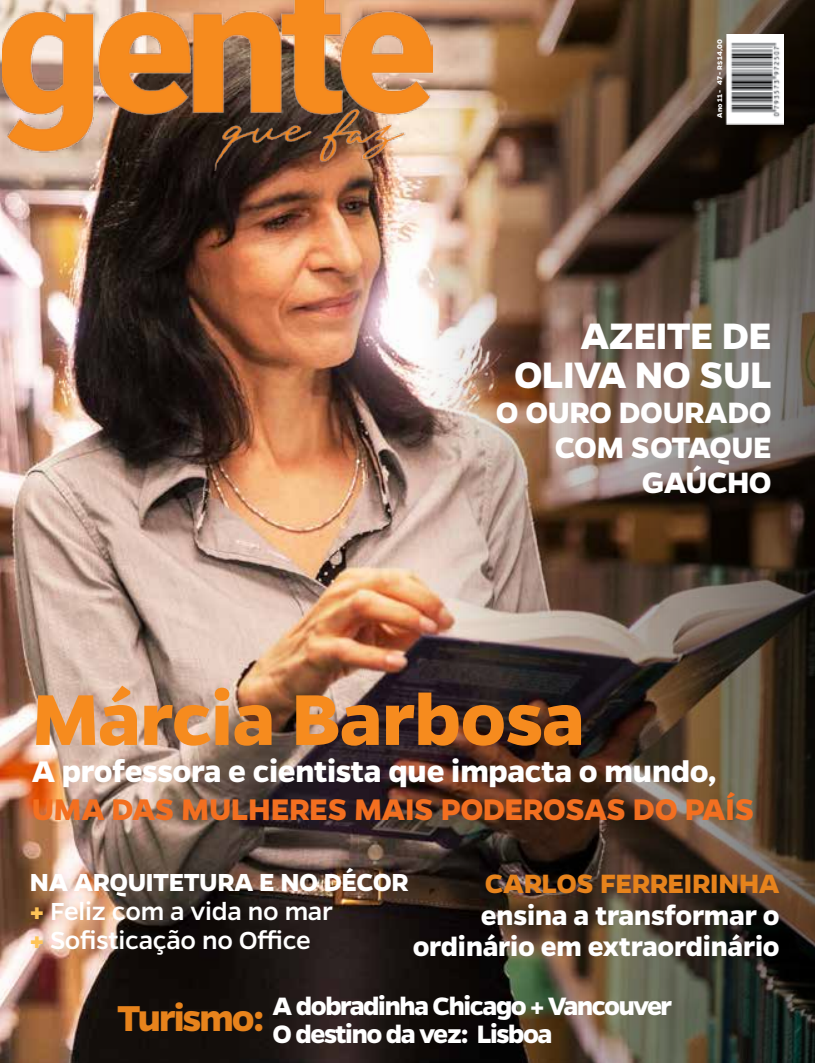
<style>
.page{position:relative;width:815px;height:1063px;background:#fff}
.page>*{position:absolute;margin:0;border:0;box-sizing:border-box;transform-origin:0 0}
.t1{font:700 81.25px "Gentona";letter-spacing:-.01em;color:#f68b1e}
.t2{font:700 41.62px/38.9px "Gentona";letter-spacing:-.015em;color:#fff;text-align:right}
.t3{font:700 40.75px "Gentona";letter-spacing:-.055em;color:#e7831c}
.t4{font:700 33.75px "Gentona";letter-spacing:-.01em;color:#fff}
.t5{font:700 33.75px "Gentona";letter-spacing:-.015em;color:#f36f20}
.t6{font:700 33.25px/35px "Gentona";letter-spacing:-.015em;color:#fff;text-align:right}
.t7{font:700 30px/31.2px "Gentona";letter-spacing:-.01em;color:#fff;text-align:right}
.t8{font:700 30px "Gentona";letter-spacing:-.01em;color:#e7831c}
.t9{font:700 28.5px/28.5px "Gentona";letter-spacing:-.05em;color:#fff}
.t10{font:500 27.88px/29.2px "Gentona";letter-spacing:-.01em;color:#fff}
.t11{font:700 7.75px "Gentona";letter-spacing:-.01em;color:#fff}
.s1{font-weight:700}
.s2{font-weight:800;color:#fec357}
</style>
<div class="page">
<img style="left:0;top:0;width:815px;height:1063px">
<img style="left:725px;top:34px;width:59px;height:90px">
<img style="left:3px;top:0;width:429px;height:170px">
<p class="t11" style="left:715px;top:118px;width:80px;rotate:-90deg">Ano 11 - 47 - R$ 14,00</p>
<h2 class="t2" style="left:514px;top:316px;width:259px">AZEITE DE<br>OLIVA NO SUL</h2>
<p class="t6" style="left:496px;top:395px;width:277px">O OURO DOURADO<br>COM SOTAQUE<br>GAÚCHO</p>
<h1 class="t1" style="left:32px;top:672px;width:555px">Márcia Barbosa</h1>
<p class="t4" style="left:32px;top:752px;width:687px">A professora e cientista que impacta o mundo,</p>
<p class="t5" style="left:32px;top:790px;width:724px">UMA DAS MULHERES MAIS PODEROSAS DO PAÍS</p>
<p class="t10" style="left:30px;top:867px;width:380px"><span class="s1">NA ARQUITETURA E NO DÉCOR </span><span class="s2">+</span> Feliz com a vida no mar<br><span class="s2">+</span> Sofisticação no Office</p>
<p class="t8" style="left:485px;top:867px;width:296px">CARLOS FERREIRINHA</p>
<p class="t7" style="left:413px;top:899px;width:369px">ensina a transformar o ordinário em extraordinário</p>
<h3 class="t3" style="left:117px;top:995px;width:149px">Turismo:</h3>
<p class="t9" style="left:273px;top:991px;width:401px">A dobradinha Chicago + Vancouver<br>O destino da vez: Lisboa</p>
</div>
